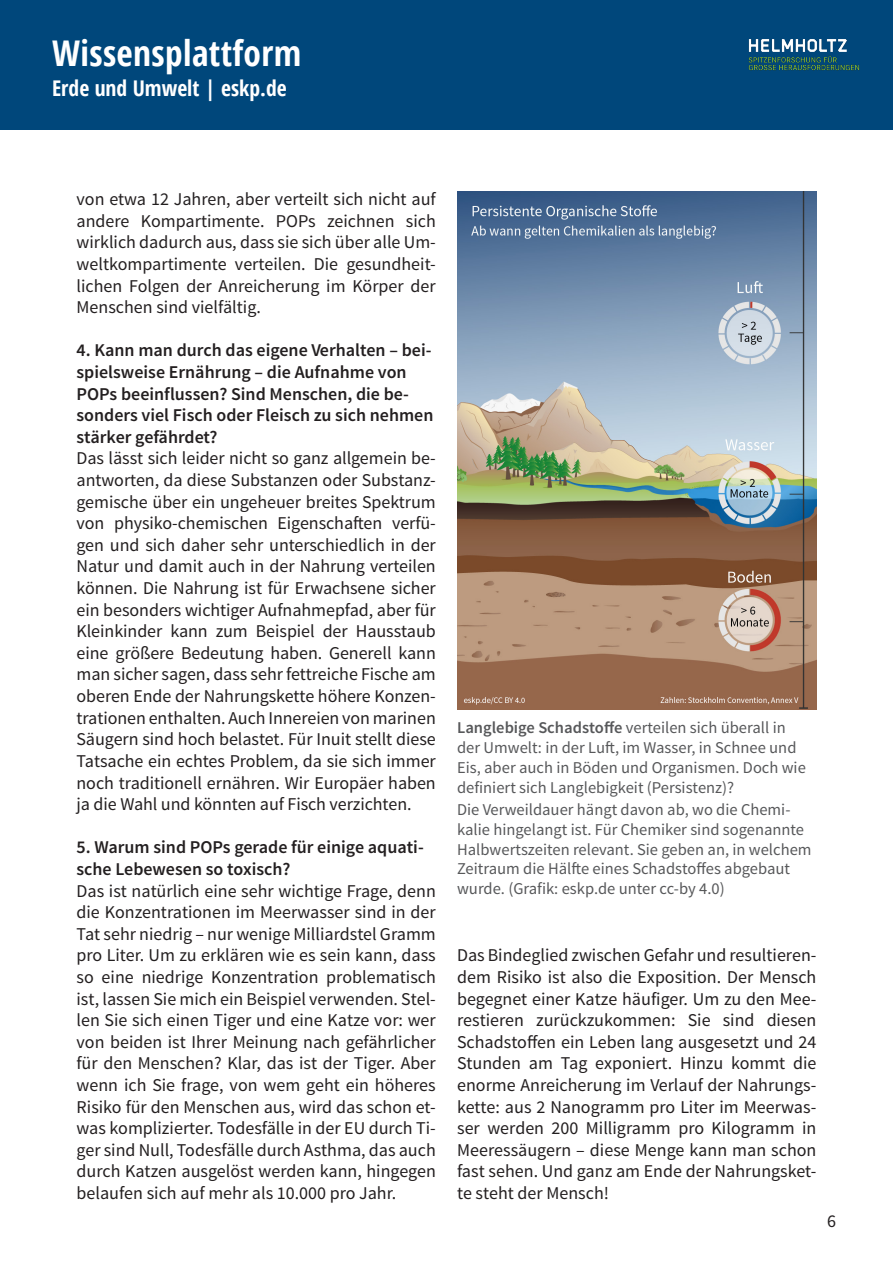
<style>
.page{position:relative;width:893px;height:1263px;background:#fff}
.page>*{position:absolute;margin:0;border:0;box-sizing:border-box;transform-origin:0 0}
.t1{font:700 condensed 35.4px "Open Sans";letter-spacing:.01em;color:#fff}
.t2{font:700 condensed 21.6px "Open Sans";color:#fff}
.fließ{font:18px/21.6px "Source Sans Pro";color:#231f20;text-align:justify}
.Frage{font:600 18px/21.6px "Source Sans Pro";color:#231f20}
.t3{font:16.5px/19.8px "Source Sans Pro";color:#57585a}
.s1{font-weight:600}
</style>
<div class="page">
<div style="left:0;top:0;width:893px;height:130px;background:#00477b"></div>
<img style="left:748px;top:39px;width:112px;height:32px">
<img style="left:457px;top:191px;width:359px;height:518px">
<h1 class="t1" style="left:52px;top:29px;width:251px">Wissensplattform</h1>
<p class="t2" style="left:52px;top:73px;width:236px">Erde und Umwelt | eskp.de</p>
<p class="fließ" style="left:77px;top:189px;width:361px">von etwa 12 Jahren, aber verteilt sich nicht auf andere Kompartimente. POPs zeichnen sich wirklich dadurch aus, dass sie sich über alle Um&shy;weltkompartimente verteilen. Die gesundheit&shy;lichen Folgen der Anreicherung im Körper der Menschen sind vielfältig.</p>
<p class="Frage" style="left:77px;top:340px;width:358px">4. Kann man durch das eigene Verhalten – bei&shy;spielsweise Ernährung – die Aufnahme von POPs beeinflussen? Sind Menschen, die be&shy;sonders viel Fisch oder Fleisch zu sich nehmen stärker gefährdet?</p>
<p class="fließ" style="left:77px;top:448px;width:361px">Das lässt sich leider nicht so ganz allgemein be&shy;antworten, da diese Substanzen oder Substanz&shy;gemische über ein ungeheuer breites Spektrum von physiko-chemischen Eigenschaften verfü&shy;gen und sich daher sehr unterschiedlich in der Natur und damit auch in der Nahrung verteilen können. Die Nahrung ist für Erwachsene sicher ein besonders wichtiger Aufnahmepfad, aber für Kleinkinder kann zum Beispiel der Hausstaub eine größere Bedeutung haben. Generell kann man sicher sagen, dass sehr fettreiche Fische am oberen Ende der Nahrungskette höhere Konzen&shy;trationen enthalten. Auch Innereien von marinen Säugern sind hoch belastet. Für Inuit stellt diese Tatsache ein echtes Problem, da sie sich immer noch traditionell ernähren. Wir Europäer haben ja die Wahl und könnten auf Fisch verzichten.</p>
<p class="Frage" style="left:77px;top:837px;width:349px">5. Warum sind POPs gerade für einige aquati&shy;sche Lebewesen so toxisch?</p>
<p class="fließ" style="left:77px;top:880px;width:361px">Das ist natürlich eine sehr wichtige Frage, denn die Konzentrationen im Meerwasser sind in der Tat sehr niedrig – nur wenige Milliardstel Gramm pro Liter. Um zu erklären wie es sein kann, dass so eine niedrige Konzentration problematisch ist, lassen Sie mich ein Beispiel verwenden. Stel&shy;len Sie sich einen Tiger und eine Katze vor: wer von beiden ist Ihrer Meinung nach gefährlicher für den Menschen? Klar, das ist der Tiger. Aber wenn ich Sie frage, von wem geht ein höheres Risiko für den Menschen aus, wird das schon et&shy;was komplizierter. Todesfälle in der EU durch Ti&shy;ger sind Null, Todesfälle durch Asthma, das auch durch Katzen ausgelöst werden kann, hingegen belaufen sich auf mehr als 10.000 pro Jahr.</p>
<p class="t3" style="left:457px;top:718px;width:350px"><span class="s1">Langlebige Schadstoffe</span> verteilen sich überall in der Umwelt: in der Luft, im Wasser, in Schnee und Eis, aber auch in Böden und Organismen. Doch wie definiert sich Langlebigkeit (Persistenz)?</p>
<p class="t3" style="left:457px;top:800px;width:356px">Die Verweildauer hängt davon ab, wo die Chemi&shy;kalie hingelangt ist. Für Chemiker sind sogenannte Halbwertszeiten relevant. Sie geben an, in welchem Zeitraum die Hälfte eines Schadstoffes abgebaut wurde. (Grafik: eskp.de unter cc-by 4.0)</p>
<p class="fließ" style="left:457px;top:945px;width:361px">Das Bindeglied zwischen Gefahr und resultieren&shy;dem Risiko ist also die Exposition. Der Mensch begegnet einer Katze häufiger. Um zu den Mee&shy;restieren zurückzukommen: Sie sind diesen Schadstoffen ein Leben lang ausgesetzt und 24<br>Stunden am Tag exponiert. Hinzu kommt die enorme Anreicherung im Verlauf der Nahrungs&shy;kette: aus 2 Nanogramm pro Liter im Meerwas&shy;ser werden 200 Milligramm pro Kilogramm in Meeressäugern – diese Menge kann man schon fast sehen. Und ganz am Ende der Nahrungsket&shy;te steht der Mensch!</p>
<p class="fließ" style="left:827px;top:1210px;width:10px">6</p>
</div>
